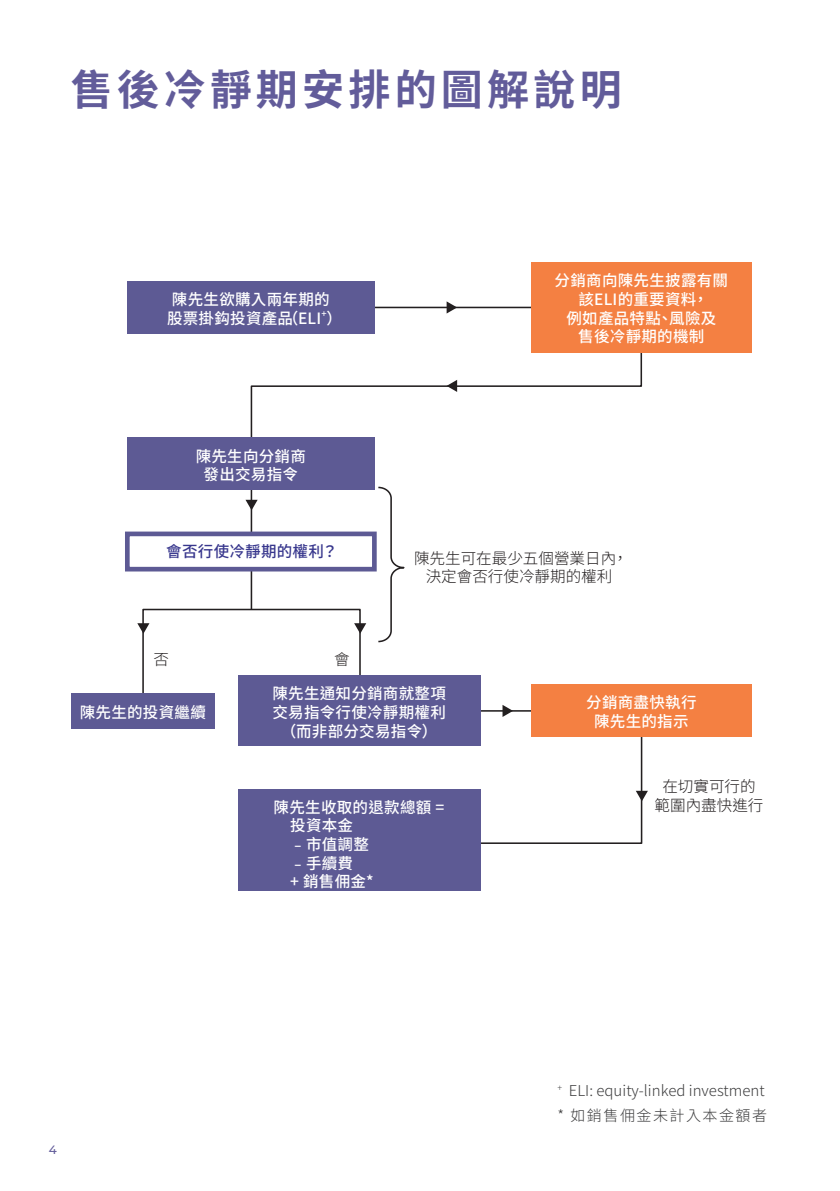
<style>
.page{position:relative;width:840px;height:1191px;background:#fff}
.page>*{position:absolute;margin:0;border:0;box-sizing:border-box;transform-origin:0 0}
.t1{font:700 42px "Source Han Sans HK";letter-spacing:.1em;color:#625c9a}
.t2{font:500 15.6px/18.6px "Source Han Sans HK";letter-spacing:.015em;color:#fff;text-align:center}
.t3{font:300 15.6px/18.6px "Source Han Sans HK";color:#231f20;text-align:center}
.t4{font:500 15.6px "Source Han Sans HK";letter-spacing:.015em;color:#38378d}
.t5{font:300 15px/25px "Source Han Sans HK";color:#3e3e3f}
.t6{font:500 12px "Montserrat";color:#625c9a}
</style>
<div class="page">
<svg style="left:250px;top:353px;width:392px;height:90px"></svg>
<hr style="left:250px;top:548px;width:2px;height:62px;background:#231f20">
<hr style="left:250px;top:487px;width:2px;height:64px;background:#231f20">
<hr style="left:370px;top:307px;width:163px;height:1px;background:#231f20">
<svg style="left:376px;top:486px;width:29px;height:157px"></svg>
<div style="left:127px;top:281px;width:247px;height:53px;background:#5d5a94"></div>
<div style="left:531px;top:262px;width:220px;height:91px;background:#f48042"></div>
<div style="left:127px;top:437px;width:247px;height:53px;background:#5d5a94"></div>
<div style="left:127px;top:534px;width:247px;height:35px;background:#fff"></div>
<div style="left:125px;top:531px;width:251px;height:40px;border:5px solid #5d5a94"></div>
<div style="left:71px;top:693px;width:143px;height:35px;background:#5d5a94"></div>
<div style="left:238px;top:675px;width:242px;height:71px;background:#5d5a94"></div>
<div style="left:238px;top:789px;width:242px;height:101px;background:#5d5a94"></div>
<div style="left:531px;top:684px;width:220px;height:53px;background:#f48042"></div>
<svg style="left:446px;top:301px;width:11px;height:12px"></svg>
<svg style="left:446px;top:380px;width:11px;height:12px"></svg>
<svg style="left:245px;top:500px;width:12px;height:10px"></svg>
<svg style="left:137px;top:608px;width:229px;height:96px"></svg>
<svg style="left:480px;top:705px;width:167px;height:139px"></svg>
<h1 class="t1" style="left:71px;top:66px;width:552px">售後冷靜期安排的圖解說明</h1>
<p class="t2" style="left:167px;top:290px;width:176px">陳先生欲購入兩年期的股票掛鈎投資產品（ELI<sup>+</sup>）</p>
<p class="t2" style="left:195px;top:447px;width:112px">陳先生向分銷商發出交易指令</p>
<p class="t4" style="left:166px;top:543px;width:173px">會否行使冷靜期的權利？</p>
<p class="t3" style="left:153px;top:650px;width:17px">否</p>
<p class="t3" style="left:334px;top:650px;width:17px">會</p>
<p class="t2" style="left:554px;top:271px;width:175px">分銷商向陳先生披露有關該ELI的重要資料，<br>例如產品特點、風險及<br>售後冷靜期的機制</p>
<p class="t3" style="left:414px;top:549px;width:215px">陳先生可在最少五個營業日內，決定會否行使冷靜期的權利</p>
<p class="t2" style="left:80px;top:703px;width:127px">陳先生的投資繼續</p>
<p class="t2" style="left:272px;top:684px;width:175px">陳先生通知分銷商就整項交易指令行使冷靜期權利（而非部分交易指令）</p>
<p class="t2" style="left:290px;top:798px;width:155px;text-align:left;text-indent:-17px">陳先生收取的退款總額 =投資本金<br>﹣市值調整<br>﹣手續費<br>+ 銷售佣金*</p>
<p class="t2" style="left:586px;top:693px;width:112px">分銷商盡快執行陳先生的指示</p>
<p class="t3" style="left:654px;top:777px;width:110px">在切實可行的範圍內盡快進行</p>
<p class="t6" style="left:49px;top:1141px;width:10px">4</p>
<p class="t5" style="left:557px;top:1078px;width:211px"><sup>+</sup> ELI: equity-linked investment * 如銷售佣金未計入本金額者</p>
</div>
